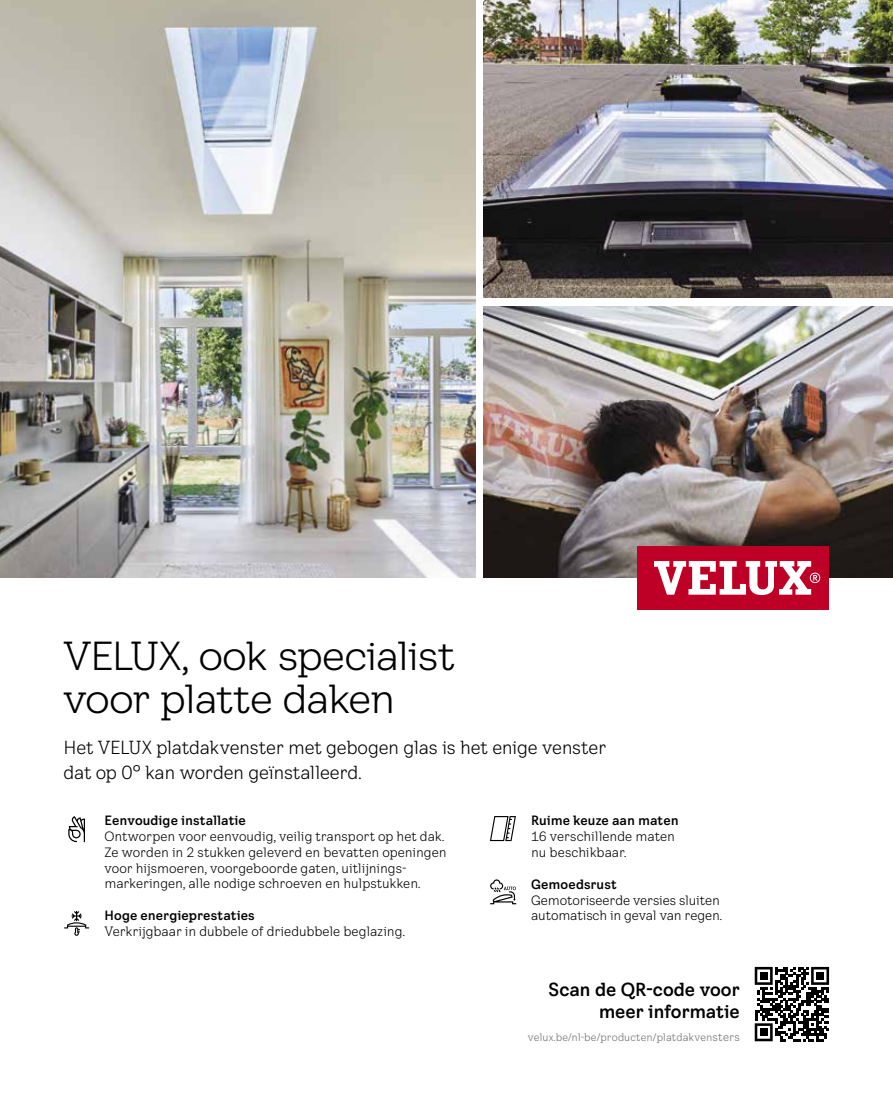
<style>
.page{position:relative;width:893px;height:1106px;background:#fff}
.page>*{position:absolute;margin:0;border:0;box-sizing:border-box;transform-origin:0 0}
.t1{font:39.45px/42.8px "VELUX Transform Headline";letter-spacing:-.025em;color:#000}
.t2{font:18.45px/24.5px "VELUX Transform";letter-spacing:-.015em;color:#000}
.t3{font:700 18.45px/22px "VELUX Transform";letter-spacing:-.01em;color:#000;text-align:right}
.t4{font:13.2px/15.8px "VELUX Transform";letter-spacing:-.005em;color:#000}
.t5{font:700 13.2px "VELUX Transform";color:#000}
.t6{font:10.5px "VELUX Transform";letter-spacing:.005em;color:#6f6f6f}
.s1{font-size:11.25px}
</style>
<div class="page">
<img style="left:0;top:0;width:476px;height:578px">
<img style="left:484px;top:306px;width:409px;height:272px">
<img style="left:484px;top:0;width:409px;height:298px">
<div style="left:638px;top:546px;width:191px;height:63px;background:#be0027"></div>
<svg style="left:654px;top:561px;width:166px;height:34px"></svg>
<svg style="left:68px;top:816px;width:17px;height:26px"></svg>
<svg style="left:490px;top:816px;width:26px;height:25px"></svg>
<svg style="left:64px;top:911px;width:25px;height:24px"></svg>
<svg style="left:490px;top:879px;width:26px;height:25px"></svg>
<svg style="left:755px;top:966px;width:74px;height:75px"></svg>
<div style="left:760px;top:972px;width:7px;height:7px;background:#000"></div>
<div style="left:816px;top:972px;width:8px;height:7px;background:#000"></div>
<div style="left:760px;top:1028px;width:7px;height:8px;background:#000"></div>
<h1 class="t1" style="left:64px;top:633px;width:393px">VELUX, ook specialist voor platte daken</h1>
<h2 class="t2" style="left:64px;top:735px;width:544px">Het VELUX platdakvenster met gebogen glas is het enige venster dat op 0° kan worden geïnstalleerd.</h2>
<p class="t5" style="left:105px;top:812px;width:143px">Eenvoudige installatie</p>
<p class="t4" style="left:105px;top:828px;width:343px">Ontworpen voor eenvoudig, veilig transport op het dak.<br>Ze worden in 2 stukken geleverd en bevatten openingen voor hijsmoeren, voorgeboorde gaten, uitlijnings&shy;markeringen, alle nodige schroeven en hulpstukken.</p>
<p class="t5" style="left:105px;top:907px;width:152px">Hoge energieprestaties</p>
<p class="t4" style="left:105px;top:923px;width:302px">Verkrijgbaar in dubbele of driedubbele beglazing.</p>
<p class="t5" style="left:531px;top:812px;width:149px">Ruime keuze aan maten</p>
<p class="t4" style="left:531px;top:828px;width:145px">16 verschillende maten nu beschikbaar.</p>
<p class="t5" style="left:531px;top:876px;width:87px">Gemoedsrust</p>
<p class="t4" style="left:531px;top:891px;width:193px">Gemotoriseerde versies sluiten automatisch in geval van regen.</p>
<h2 class="t3" style="left:549px;top:978px;width:193px">Scan de QR-code voor meer informatie</h2>
<p class="t6" style="left:528px;top:1031px;width:213px">velux.be/nl-be/producten/platdakven<span class="s1">sters</span></p>
</div>
